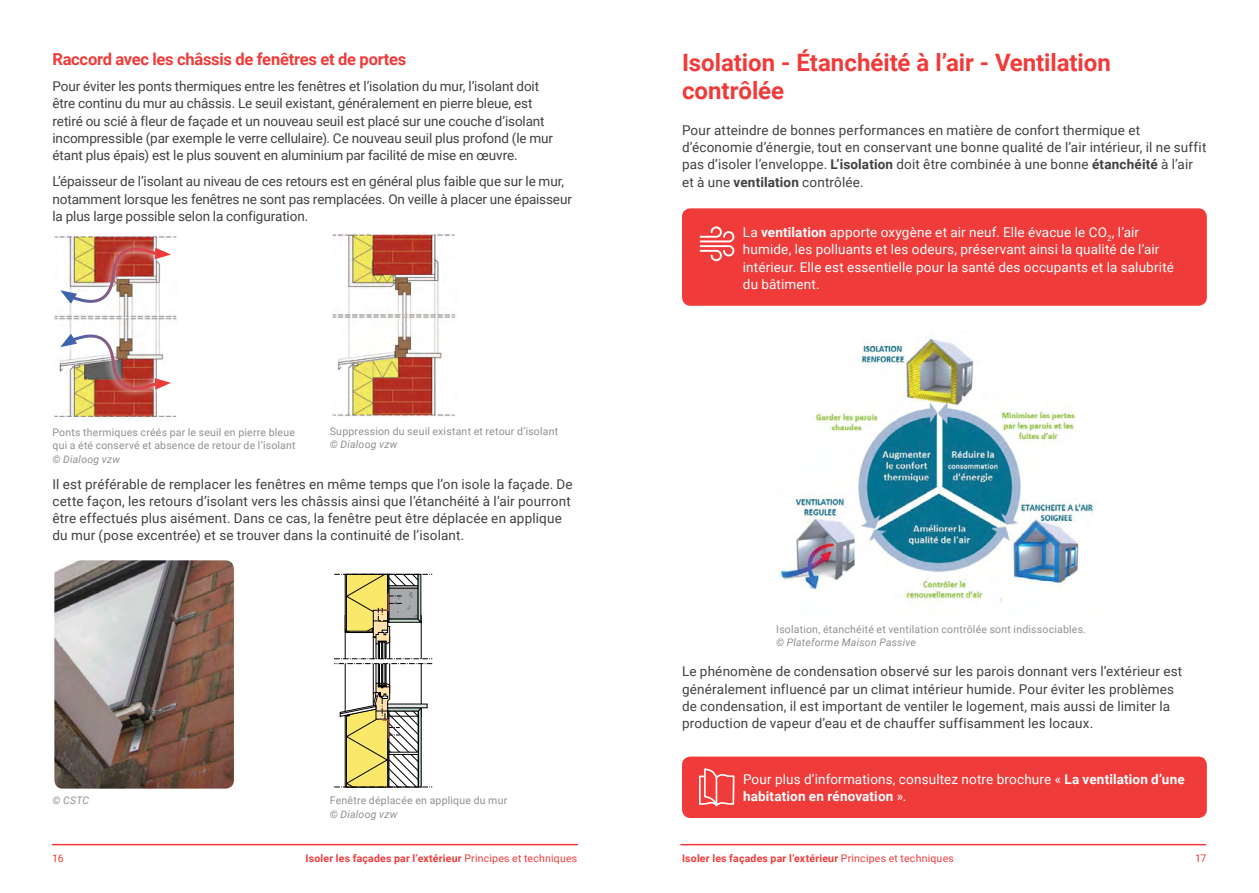
<style>
.page{position:relative;width:1259px;height:893px;background:#fff}
.page>*{position:absolute;margin:0;border:0;box-sizing:border-box;transform-origin:0 0}
.t1{font:700 24px/28.8px "Roboto";color:#ef3b3a}
.t2{font:700 16.5px "Roboto";letter-spacing:-.015em;color:#ef3b3a}
.t3{font:13.5px/17.2px "Roboto";letter-spacing:.005em;color:#414042}
.t4{font:13.5px/17.2px "Roboto";letter-spacing:.01em;color:#fff}
.t5{font:10.5px/13.5px "Roboto";letter-spacing:.02em;color:#909092}
.t6{font:700 10.5px "Roboto";letter-spacing:.02em;color:#ef3b3a}
.t7{font:italic 10.5px "Roboto";letter-spacing:.02em;color:#909092}
.t8{font:10.5px "Roboto";color:#ef3b3a}
.s1{font-weight:700}
.s2{font-weight:400}
</style>
<div class="page">
<hr style="left:52px;top:844px;width:525px;height:1px;background:#ef3b3a">
<hr style="left:681px;top:844px;width:524px;height:1px;background:#ef3b3a">
<svg style="left:334px;top:574px;width:99px;height:213px"></svg>
<img style="left:332px;top:232px;width:125px;height:185px">
<img style="left:54px;top:560px;width:180px;height:229px">
<img style="left:54px;top:233px;width:123px;height:184px">
<img style="left:779px;top:339px;width:317px;height:263px">
<div style="left:682px;top:757px;width:524px;height:61px;background:#ef3b3a;border-radius:9px"></div>
<svg style="left:699px;top:768px;width:35px;height:38px"></svg>
<div style="left:682px;top:208px;width:524px;height:98px;background:#ef3b3a;border-radius:9px"></div>
<svg style="left:699px;top:226px;width:35px;height:35px"></svg>
<p class="t2" style="left:52px;top:47px;width:355px">Raccord avec les châssis de fenêtres et de portes</p>
<p class="t3" style="left:52px;top:77px;width:502px">Pour éviter les ponts thermiques entre les fenêtres et l’isolation du mur, l’isolant doit être continu du mur au châssis. Le seuil existant, généralement en pierre bleue, est retiré ou scié à fleur de façade et un nouveau seuil est placé sur une couche d’isolant incompressible (par exemple le verre cellulaire). Ce nouveau seuil plus profond (le mur étant plus épais) est le plus souvent en aluminium par facilité de mise en œuvre.</p>
<p class="t3" style="left:52px;top:172px;width:521px">L’épaisseur de l’isolant au niveau de ces retours est en général plus faible que sur le mur, notamment lorsque les fenêtres ne sont pas remplacées. On veille à placer une épaisseur la plus large possible selon la configuration.</p>
<p class="t5" style="left:52px;top:425px;width:245px">Ponts thermiques créés par le seuil en pierre bleue qui a été conservé et absence de retour de l’isolant</p>
<p class="t7" style="left:52px;top:452px;width:69px">© Dialoog vzw</p>
<p class="t5" style="left:330px;top:424px;width:230px">Suppression du seuil existant et retour d’isolant</p>
<p class="t7" style="left:330px;top:437px;width:69px">© Dialoog vzw</p>
<p class="t3" style="left:52px;top:475px;width:522px">Il est préférable de remplacer les fenêtres en même temps que l’on isole la façade. De cette façon, les retours d’isolant vers les châssis ainsi que l’étanchéité à l’air pourront être effectués plus aisément. Dans ce cas, la fenêtre peut être déplacée en applique du mur (pose excentrée) et se trouver dans la continuité de l’isolant.</p>
<p class="t7" style="left:52px;top:793px;width:38px">© CSTC</p>
<p class="t5" style="left:330px;top:794px;width:179px">Fenêtre déplacée en applique du mur</p>
<p class="t7" style="left:330px;top:807px;width:69px">© Dialoog vzw</p>
<h1 class="t1" style="left:682px;top:47px;width:430px">Isolation - Étanchéité à l’air - Ventilation contrôlée</h1>
<p class="t3" style="left:682px;top:121px;width:526px">Pour atteindre de bonnes performances en matière de confort thermique et d’économie d’énergie, tout en conservant une bonne qualité de l’air intérieur, il ne suffit pas d’isoler l’enveloppe. <span class="s1">L’isolation</span> doit être combinée à une bonne <span class="s1">étanchéité</span> à l’air et à une <span class="s1">ventilation</span> contrôlée.</p>
<p class="t4" style="left:743px;top:223px;width:432px">La <span class="s1">ventilation</span> apporte oxygène et air neuf. Elle évacue le CO<sub>2</sub>, l’air humide, les polluants et les odeurs, préservant ainsi la qualité de l’air intérieur. Elle est essentielle pour la santé des occupants et la salubrité du bâtiment.</p>
<p class="t5" style="left:776px;top:622px;width:311px">Isolation, étanchéité et ventilation contrôlée sont indissociables.</p>
<p class="t7" style="left:776px;top:635px;width:141px">© Plateforme Maison Passive</p>
<p class="t3" style="left:682px;top:662px;width:502px">Le phénomène de condensation observé sur les parois donnant vers l’extérieur est généralement influencé par un climat intérieur humide. Pour éviter les problèmes de condensation, il est important de ventiler le logement, mais aussi de limiter la production de vapeur d’eau et de chauffer suffisamment les locaux.</p>
<p class="t4" style="left:743px;top:770px;width:443px">Pour plus d’informations, consultez notre brochure « <span class="s1">La ventilation d’une habitation en rénovation</span> ».</p>
<p class="t8" style="left:52px;top:851px;width:13px">16</p>
<p class="t6" style="left:305px;top:851px;width:273px">Isoler les façades par l’extérieur <span class="s2">Principes et techniques</span></p>
<p class="t6" style="left:682px;top:851px;width:273px">Isoler les façades par l’extérieur <span class="s2">Principes et techniques</span></p>
<p class="t8" style="left:1195px;top:850px;width:13px">17</p>
</div>
